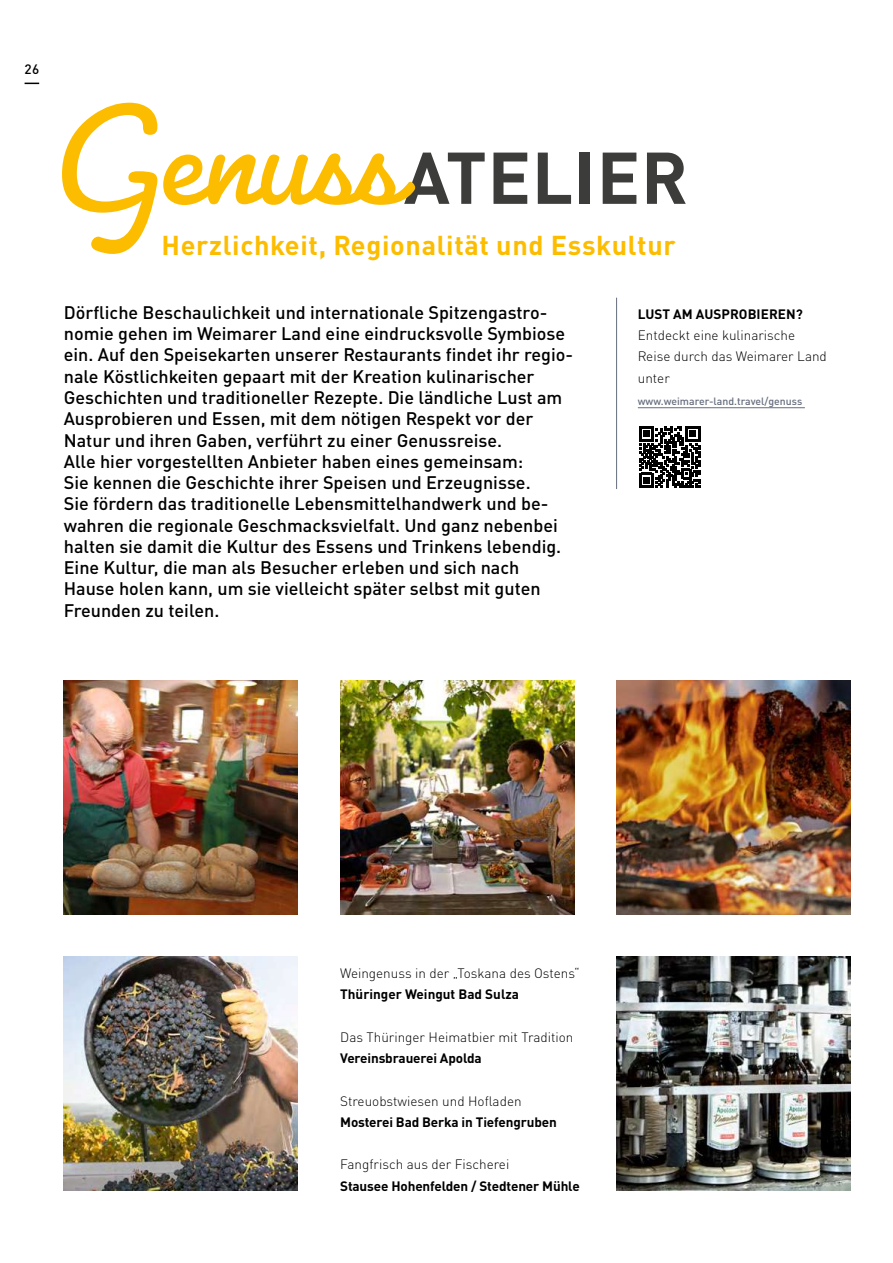
<style>
.page{position:relative;width:893px;height:1263px;background:#fff}
.page>*{position:absolute;margin:0;border:0;box-sizing:border-box;transform-origin:0 0}
.t1{font:700 72px "DIN Pro";letter-spacing:.01em;color:#3c3c3b}
.t2{font:700 27px "DIN Pro";letter-spacing:.025em;color:#fcbd00}
.t3{font:500 18px/21.3px "DIN Pro";color:#000}
.t4{font:300 13.5px/21.3px "DIN Pro";color:#000}
.t5{font:700 13.5px "DIN Pro";letter-spacing:-.01em;color:#000}
.t6{font:500 13.5px "DIN Pro";color:#000}
.t7{font:500 10.5px "DIN Pro";color:#656c7c}
.s1{font-family:"Pacifico";font-weight:400;font-size:150px;color:#fcbd00}
</style>
<div class="page">
<img style="left:617px;top:680px;width:233px;height:234px">
<img style="left:64px;top:957px;width:234px;height:234px">
<img style="left:64px;top:680px;width:234px;height:234px">
<img style="left:617px;top:957px;width:233px;height:234px">
<img style="left:340px;top:680px;width:234px;height:234px">
<hr style="left:638px;top:407px;width:167px;height:1px;background:#656c7c">
<svg style="left:639px;top:426px;width:61px;height:61px"></svg>
<hr style="left:616px;top:298px;width:1px;height:191px;background:#656c7c">
<svg style="left:25px;top:83px;width:14px;height:1px"></svg>
<p class="t6" style="left:24px;top:59px;width:16px">26</p>
<h1 class="t1" style="left:53px;top:122px;width:636px"><span class="s1">Genuss</span>ATELIER</h1>
<h2 class="t2" style="left:162px;top:224px;width:516px">Herzlichkeit, Regionalität und Esskultur</h2>
<p class="t3" style="left:64px;top:301px;width:511px">Dörfliche Beschaulichkeit und internationale Spitzengastro&shy;nomie gehen im Weimarer Land eine eindrucksvolle Symbiose ein. Auf den Speisekarten unserer Restaurants findet ihr regio&shy;nale Köstlichkeiten gepaart mit der Kreation kulinarischer Geschichten und traditioneller Rezepte. Die ländliche Lust am Ausprobieren und Essen, mit dem nötigen Respekt vor der Natur und ihren Gaben, verführt zu einer Genussreise.<br>Alle hier vorgestellten Anbieter haben eines gemeinsam:<br>Sie kennen die Geschichte ihrer Speisen und Erzeugnisse.<br>Sie fördern das traditionelle Lebensmittelhandwerk und be&shy;wahren die regionale Geschmacksvielfalt. Und ganz nebenbei halten sie damit die Kultur des Essens und Trinkens lebendig.<br>Eine Kultur, die man als Besucher erleben und sich nach Hause holen kann, um sie vielleicht später selbst mit guten Freunden zu teilen.</p>
<p class="t5" style="left:638px;top:303px;width:166px">LUST AM AUSPROBIEREN?</p>
<p class="t4" style="left:638px;top:324px;width:191px">Entdeckt eine kulinarische<br>Reise durch das Weimarer Land unter</p>
<p class="t7" style="left:638px;top:393px;width:166px">www.weimarer-land.travel/genuss</p>
<p class="t4" style="left:340px;top:962px;width:241px">Weingenuss in der „Toskana des Ostens“</p>
<p class="t5" style="left:340px;top:984px;width:180px">Thüringer Weingut Bad Sulza</p>
<p class="t4" style="left:340px;top:1025px;width:235px">Das Thüringer Heimatbier mit Tradition</p>
<p class="t5" style="left:340px;top:1048px;width:143px">Vereinsbrauerei Apolda</p>
<p class="t4" style="left:340px;top:1089px;width:183px">Streuobstwiesen und Hofladen</p>
<p class="t5" style="left:340px;top:1111px;width:218px">Mosterei Bad Berka in Tiefengruben</p>
<p class="t4" style="left:340px;top:1153px;width:171px">Fangfrisch aus der Fischerei</p>
<p class="t5" style="left:340px;top:1175px;width:241px">Stausee Hohenfelden / Stedtener Mühle</p>
</div>
